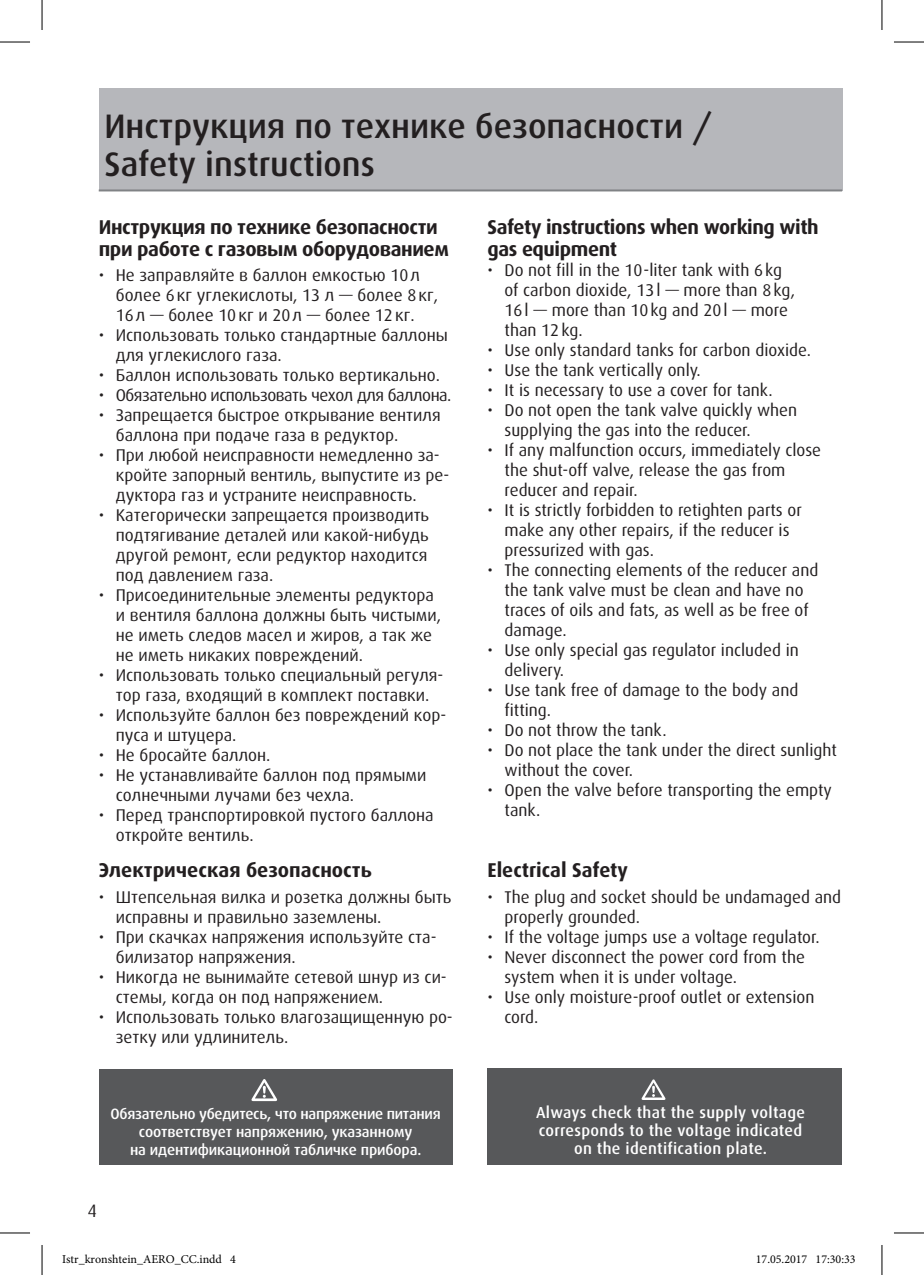
<style>
.page{position:relative;width:924px;height:1275px;background:#fff}
.page>*{position:absolute;margin:0;border:0;box-sizing:border-box;transform-origin:0 0}
.t1{font:500 34px/38px "Dax";color:#231f20}
.t2{font:700 20px/22px "Dax";letter-spacing:-.02em;color:#231f20}
.t3{font:700 20px "Dax";color:#231f20}
.t4{font:18px "Dax";color:#231f20}
.t5{font:17px/20px "Dax";color:#231f20}
.t6{font:17px "Dax";letter-spacing:-.03em;color:#231f20}
.t7{font:500 16px/18px "Dax";letter-spacing:.02em;color:#fff;text-align:center}
.t8{font:500 15px/18px "Dax";letter-spacing:-.01em;color:#fff;text-align:center}
.t9{font:12px "Minion Pro";color:#000}
</style>
<div class="page">
<div style="left:99px;top:88px;width:742px;height:103px;background:#b6b7bb"></div>
<hr style="left:99px;top:189px;width:742px;height:2px;background:#808285">
<div style="left:99px;top:1069px;width:353px;height:96px;background:#57585a"></div>
<svg style="left:251px;top:1079px;width:26px;height:22px"></svg>
<div style="left:487px;top:1068px;width:354px;height:97px;background:#57585a"></div>
<svg style="left:641px;top:1079px;width:24px;height:21px"></svg>
<hr style="left:0;top:42px;width:30px;height:1px;background:#000">
<hr style="left:893px;top:42px;width:30px;height:1px;background:#000">
<hr style="left:0;top:1232px;width:30px;height:1px;background:#000">
<hr style="left:893px;top:1232px;width:30px;height:1px;background:#000">
<hr style="left:42px;top:0;width:1px;height:30px;background:#000">
<hr style="left:42px;top:1245px;width:1px;height:30px;background:#000">
<hr style="left:881px;top:0;width:1px;height:30px;background:#000">
<hr style="left:881px;top:1245px;width:1px;height:30px;background:#000">
<h1 class="t1" style="left:104px;top:107px;width:608px">Инструкция по технике безопасности /<br>Safety instructions</h1>
<p class="t2" style="left:99px;top:216px;width:351px">Инструкция по технике безопасности при работе с газовым оборудованием</p>
<p class="t5" style="left:116px;top:265px;width:324px;text-indent:-17px">• Не заправляйте в баллон емкостью 10л более 6кг углекислоты, 13 л — более 8кг,<br>16л — более 10кг и 20л — более 12кг.</p>
<p class="t5" style="left:116px;top:325px;width:333px;text-indent:-17px">• Использовать только стандартные баллоны для углекислого газа.</p>
<p class="t5" style="left:99px;top:365px;width:342px">• Баллон использовать только вертикально.</p>
<p class="t6" style="left:99px;top:386px;width:354px">• Обязательно использовать чехол для баллона.</p>
<p class="t5" style="left:116px;top:405px;width:326px;text-indent:-17px">• Запрещается быстрое открывание вентиля баллона при подаче газа в редуктор.</p>
<p class="t5" style="left:116px;top:445px;width:333px;text-indent:-17px">• При любой неисправности немедленно за&shy;кройте запорный вентиль, выпустите из ре&shy;дуктора газ и устраните неисправность.</p>
<p class="t5" style="left:116px;top:505px;width:315px;text-align:justify;text-indent:-17px">• Категорически запрещается производить подтягивание деталей или какой-нибудь другой ремонт, если редуктор находится под давлением газа.</p>
<p class="t5" style="left:116px;top:585px;width:327px;text-indent:-17px">• Присоединительные элементы редуктора и вентиля баллона должны быть чистыми, не иметь следов масел и жиров, а так же не иметь никаких повреждений.</p>
<p class="t5" style="left:99px;top:665px;width:346px;text-align:center">• Использовать только специальный регуля&shy;тор газа, входящий в комплект поставки.</p>
<p class="t5" style="left:116px;top:705px;width:332px;text-indent:-17px">• Используйте баллон без повреждений кор&shy;пуса и штуцера.</p>
<p class="t5" style="left:99px;top:745px;width:173px">• Не бросайте баллон.</p>
<p class="t5" style="left:116px;top:765px;width:312px;text-indent:-17px">• Не устанавливайте баллон под прямыми солнечными лучами без чехла.</p>
<p class="t5" style="left:116px;top:805px;width:319px;text-indent:-17px">• Перед транспортировкой пустого баллона откройте вентиль.</p>
<p class="t3" style="left:99px;top:859px;width:275px">Электрическая безопасность</p>
<p class="t5" style="left:116px;top:887px;width:337px;text-indent:-17px">• Штепсельная вилка и розетка должны быть исправны и правильно заземлены.</p>
<p class="t5" style="left:116px;top:927px;width:322px;text-indent:-17px">• При скачках напряжения используйте ста&shy;билизатор напряжения.</p>
<p class="t5" style="left:116px;top:967px;width:332px;text-indent:-17px">• Никогда не вынимайте сетевой шнур из си&shy;стемы, когда он под напряжением.</p>
<p class="t5" style="left:116px;top:1007px;width:338px;text-indent:-17px">• Использовать только влагозащищенную ро&shy;зетку или удлинитель.</p>
<p class="t2" style="left:487px;top:216px;width:332px">Safety instructions when working with gas equipment</p>
<p class="t5" style="left:504px;top:260px;width:292px;text-indent:-17px">• Do not fill in the 10-liter tank with 6kg of carbon dioxide, 13l — more than 8kg,<br>16l — more than 10kg and 20l — more than 12kg.</p>
<p class="t5" style="left:487px;top:340px;width:325px">• Use only standard tanks for carbon dioxide.</p>
<p class="t5" style="left:487px;top:360px;width:214px">• Use the tank vertically only.</p>
<p class="t5" style="left:487px;top:380px;width:287px">• It is necessary to use a cover for tank.</p>
<p class="t5" style="left:504px;top:400px;width:294px;text-indent:-17px">• Do not open the tank valve quickly when supplying the gas into the reducer.</p>
<p class="t5" style="left:504px;top:440px;width:318px;text-indent:-17px">• If any malfunction occurs, immediately close the shut-off valve, release the gas from reducer and repair.</p>
<p class="t5" style="left:504px;top:500px;width:299px;text-indent:-17px">• It is strictly forbidden to retighten parts or make any other repairs, if the reducer is pressurized with gas.</p>
<p class="t5" style="left:504px;top:560px;width:315px;text-indent:-17px">• The connecting elements of the reducer and the tank valve must be clean and have no traces of oils and fats, as well as be free of damage.</p>
<p class="t5" style="left:504px;top:640px;width:295px;text-indent:-17px">• Use only special gas regulator included in delivery.</p>
<p class="t5" style="left:504px;top:680px;width:295px;text-indent:-17px">• Use tank free of damage to the body and fitting.</p>
<p class="t5" style="left:487px;top:720px;width:180px">• Do not throw the tank.</p>
<p class="t5" style="left:504px;top:740px;width:334px;text-indent:-17px">• Do not place the tank under the direct sunlight without the cover.</p>
<p class="t5" style="left:504px;top:780px;width:329px;text-indent:-17px">• Open the valve before transporting the empty tank.</p>
<p class="t3" style="left:487px;top:859px;width:142px">Electrical Safety</p>
<p class="t5" style="left:504px;top:887px;width:338px;text-indent:-17px">• The plug and socket should be undamaged and properly grounded.</p>
<p class="t5" style="left:487px;top:927px;width:333px">• If the voltage jumps use a voltage regulator.</p>
<p class="t5" style="left:504px;top:947px;width:302px;text-indent:-17px">• Never disconnect the power cord from the system when it is under voltage.</p>
<p class="t5" style="left:504px;top:987px;width:311px;text-indent:-17px">• Use only moisture-proof outlet or extension cord.</p>
<p class="t8" style="left:110px;top:1105px;width:331px">Обязательно убедитесь, что напряжение питания соответствует напряжению, указанному<br>на идентификационной табличке прибора.</p>
<p class="t7" style="left:535px;top:1103px;width:270px">Always check that the supply voltage corresponds to the voltage indicated on the identification plate.</p>
<p class="t4" style="left:87px;top:1201px;width:11px">4</p>
<p class="t9" style="left:62px;top:1251px;width:175px">Istr_kronshtein_AERO_CC.indd 4</p>
<p class="t9" style="left:755px;top:1251px;width:101px">17.05.2017 17:30:33</p>
</div>
